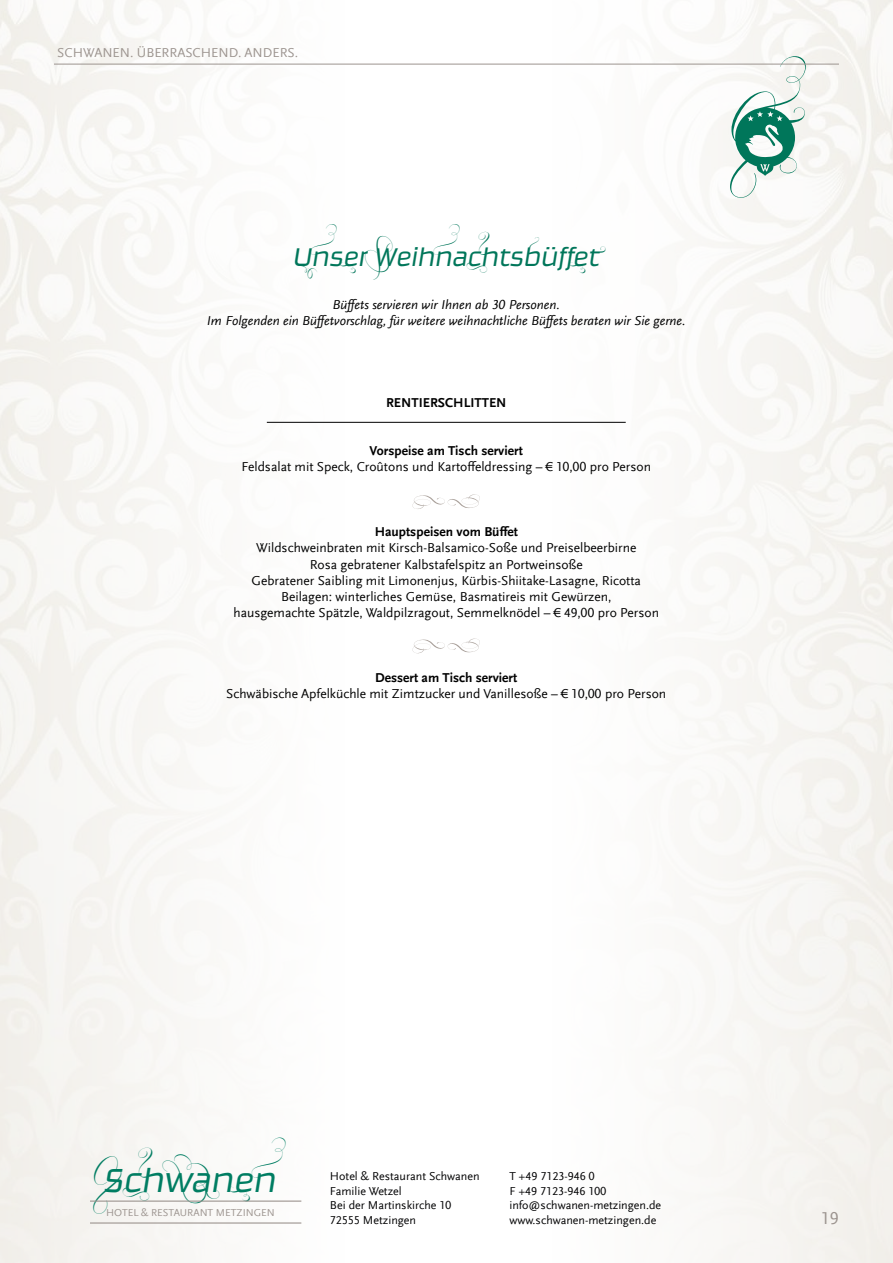
<style>
.page{position:relative;width:893px;height:1263px;background:#fff}
.page>*{position:absolute;margin:0;border:0;box-sizing:border-box;transform-origin:0 0}
.t1{font:italic 300 39px "Ginger Pro";color:#007d62}
.t2{font:italic 300 30px "Ginger Pro";color:#00765a}
.t3{font:18px "Scala Sans Offc";color:#9c948f}
.t4{font:13.5px/16.2px "Scala Sans Offc";color:#000;text-align:center}
.t5{font:italic 13.5px/16.2px "Scala Sans Offc";color:#000;text-align:center}
.t6{font:700 13.5px "Scala Sans Offc";color:#000}
.t7{font:13.5px "Scala Sans Offc";color:#9c948f}
.t8{font:12px/14.4px "Scala Sans Offc";color:#020203}
.t9{font:10.5px "Scala Sans Offc";color:#9c948f}
</style>
<div class="page">
<svg style="left:730px;top:56px;width:76px;height:142px"></svg>
<hr style="left:54px;top:64px;width:785px;height:1px;background:#9c948f">
<hr style="left:90px;top:1200px;width:211px;height:2px;background:#9c948f">
<hr style="left:90px;top:1222px;width:211px;height:1px;background:#9c948f">
<hr style="left:267px;top:422px;width:359px;height:1px;background:#000">
<svg style="left:412px;top:494px;width:68px;height:15px"></svg>
<svg style="left:412px;top:638px;width:68px;height:15px"></svg>
<p class="t7" style="left:57px;top:46px;width:242px">SCHWANEN. ÜBERRASCHEND. ANDERS.</p>
<h2 class="t2" style="left:293px;top:238px;width:308px">Unser Weihnachtsbüffet</h2>
<p class="t5" style="left:207px;top:297px;width:480px">Büffets servieren wir Ihnen ab 30 Personen.<br>Im Folgenden ein Büffetvorschlag, für weitere weihnachtliche Büffets beraten wir Sie gerne.</p>
<p class="t6" style="left:386px;top:395px;width:122px">RENTIERSCHLITTEN</p>
<p class="t6" style="left:370px;top:443px;width:155px">Vorspeise am Tisch serviert</p>
<p class="t4" style="left:241px;top:459px;width:411px">Feldsalat mit Speck, Croûtons und Kartoffeldressing – € 10,00 pro Person</p>
<p class="t6" style="left:375px;top:524px;width:145px">Hauptspeisen vom Büffet</p>
<p class="t4" style="left:233px;top:540px;width:427px">Wildschweinbraten mit Kirsch-Balsamico-Soße und Preiselbeerbirne<br>Rosa gebratener Kalbstafelspitz an Portweinsoße<br>Gebratener Saibling mit Limonenjus, Kürbis-Shiitake-Lasagne, Ricotta Beilagen: winterliches Gemüse, Basmatireis mit Gewürzen,<br>hausgemachte Spätzle, Waldpilzragout, Semmelknödel – € 49,00 pro Person</p>
<p class="t6" style="left:375px;top:670px;width:144px">Dessert am Tisch serviert</p>
<p class="t4" style="left:226px;top:686px;width:442px">Schwäbische Apfelküchle mit Zimtzucker und Vanillesoße – € 10,00 pro Person</p>
<h1 class="t1" style="left:104px;top:1156px;width:174px">Schwanen</h1>
<p class="t9" style="left:106px;top:1206px;width:170px">HOTEL &amp; RESTAURANT METZINGEN</p>
<p class="t8" style="left:330px;top:1169px;width:151px">Hotel &amp; Restaurant Schwanen<br>Familie Wetzel<br>Bei der Martinskirche 10<br>72555 Metzingen</p>
<p class="t8" style="left:509px;top:1169px;width:153px">T +49 7123-946 0<br>F +49 7123-946 100 info@schwanen-metzingen.de www.schwanen-metzingen.de</p>
<h3 class="t3" style="left:821px;top:1208px;width:19px">19</h3>
</div>
